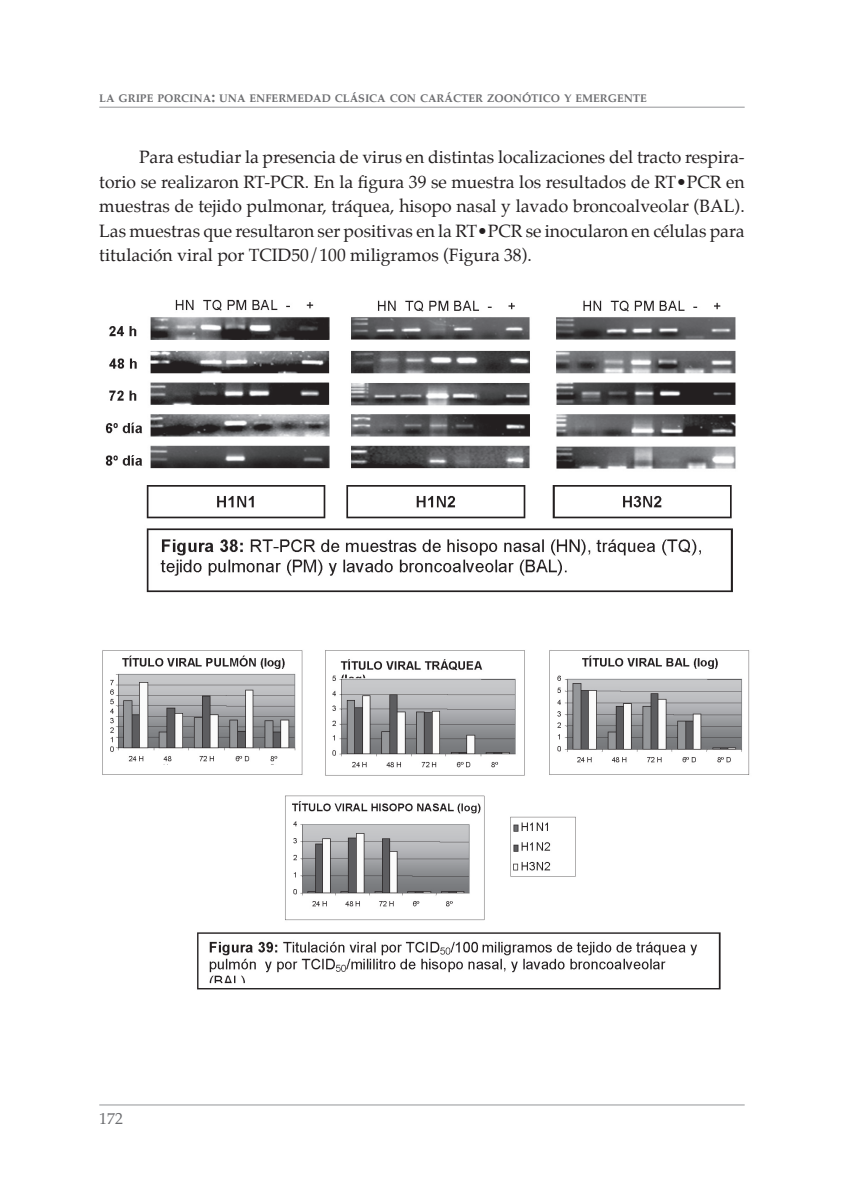
<style>
.page{position:relative;width:844px;height:1191px;background:#fff}
.page>*{position:absolute;margin:0;border:0;box-sizing:border-box;transform-origin:0 0}
.t1{font:17.5px/24.5px "Palatino";color:#231f20;text-align:justify}
.t2{font:15.75px "Palatino";color:#6c6d70}
.t3{font:700 11.03px "Palatino";color:#6c6d70}
.s1{font-size:15.75px}
</style>
<div class="page">
<hr style="left:99px;top:107px;width:645px;height:1px;background:#939598">
<hr style="left:99px;top:1104px;width:645px;height:1px;background:#939598">
<img style="left:105px;top:299px;width:631px;height:294px">
<img style="left:102px;top:650px;width:648px;height:340px">
<p class="t3" style="left:99px;top:93px;width:549px">LA GRIPE PORCINA<span class="s1">:</span> UNA ENFERMEDAD CLÁSICA CON CARÁCTER ZOONÓTICO Y EMERGENTE</p>
<p class="t1" style="left:99px;top:146px;width:646px;text-indent:40px">Para estudiar la presencia de virus en distintas localizaciones del tracto respira&shy;torio se realizaron RT-PCR. En la figura 39 se muestra los resultados de RT•PCR en muestras de tejido pulmonar, tráquea, hisopo nasal y lavado broncoalveolar (BAL).<br>Las muestras que resultaron ser positivas en la RT•PCR se inocularon en células para titulación viral por TCID50/100 miligramos (Figura 38).</p>
<p class="t2" style="left:99px;top:1111px;width:25px">172</p>
</div>
